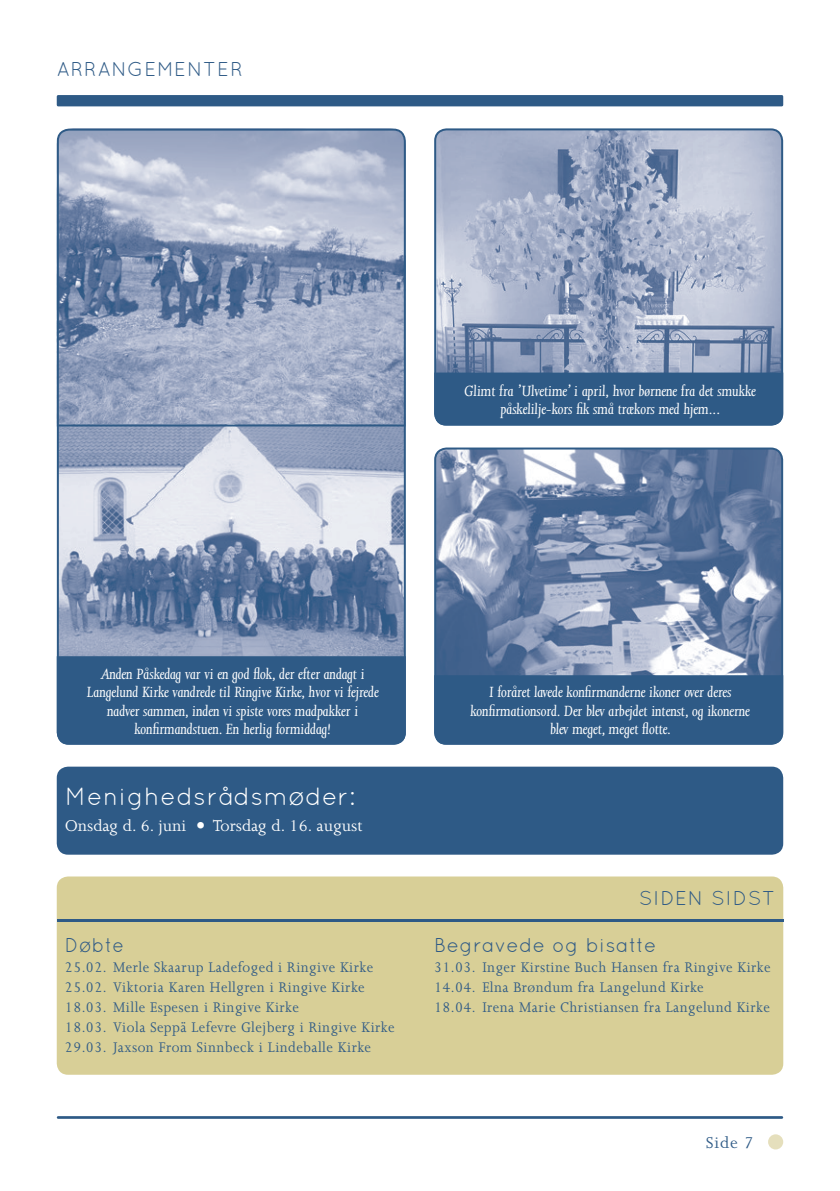
<style>
.page{position:relative;width:840px;height:1191px;background:#fff}
.page>*{position:absolute;margin:0;border:0;box-sizing:border-box;transform-origin:0 0}
.t1{font:25px "Quicksand";letter-spacing:.03em;color:#fff}
.t2{font:20px "Quicksand";letter-spacing:.05em;color:#2e5a86}
.t3{font:20px "Quicksand";letter-spacing:.03em;color:#2e5a86}
.t4{font:20px "Quicksand";letter-spacing:.03em;color:#2e5a86;scale:.95 1}
.t5{font:18px "Joanna";color:#fff}
.t6{font:18px "Joanna";color:#2e5a86}
.t7{font:italic 17px/18px "Joanna";letter-spacing:-.01em;color:#fff;text-align:center}
.t8{font:16px/20px "Joanna";letter-spacing:.03em;color:#2e5a86;scale:.95 1}
.s1{font-family:"Verdana"}
</style>
<div class="page">
<hr style="left:58px;top:1116px;width:723px;height:2px;background:#2e5a86">
<svg style="left:767px;top:1134px;width:15px;height:15px"></svg>
<img style="left:57px;top:128px;width:348px;height:296px">
<div style="left:57px;top:95px;width:725px;height:11px;background:#2e5a86;border:3px solid #2e5a86"></div>
<div style="left:57px;top:876px;width:725px;height:198px;background:#d8cf97;border-radius:11px"></div>
<hr style="left:57px;top:919px;width:725px;height:3px;background:#2e5a86">
<div style="left:57px;top:766px;width:725px;height:88px;background:#2e5a86;border-radius:11px"></div>
<img style="left:437px;top:448px;width:344px;height:227px">
<div style="left:434px;top:447px;width:348px;height:297px;border:2px solid #2e5a86;border-radius:11px"></div>
<div style="left:434px;top:675px;width:348px;height:69px;background:#2e5a86"></div>
<img style="left:437px;top:129px;width:344px;height:243px">
<div style="left:434px;top:128px;width:348px;height:297px;border:2px solid #2e5a86;border-radius:11px"></div>
<div style="left:434px;top:372px;width:348px;height:53px;background:#2e5a86"></div>
<img style="left:60px;top:426px;width:342px;height:230px">
<div style="left:57px;top:656px;width:348px;height:88px;background:#2e5a86"></div>
<hr style="left:58px;top:424px;width:346px;height:2px;background:#2e5a86">
<p class="t2" style="left:57px;top:58px;width:188px">ARRANGEMENTER</p>
<p class="t7" style="left:464px;top:382px;width:293px">Glimt fra ’Ulvetime’ i april, hvor børnene fra det smukke påskelilje-kors fik små trækors med hjem...</p>
<p class="t7" style="left:87px;top:665px;width:293px">Anden Påskedag var vi en god flok, der efter andagt i Langelund Kirke vandrede til Ringive Kirke, hvor vi fejrede nadver sammen, inden vi spiste vores madpakker i konfirmandstuen. En herlig formiddag!</p>
<h1 class="t1" style="left:65px;top:782px;width:291px">Menighedsrådsmøder:</h1>
<p class="t5" style="left:65px;top:816px;width:298px">Onsdag d. 6. juni <span class="s1">•</span> Torsdag d. 16. august</p>
<p class="t4" style="left:65px;top:933px;width:64px">Døbte</p>
<p class="t8" style="left:65px;top:957px;width:348px">25.02. Merle Skaarup Ladefoged i Ringive Kirke 25.02. Viktoria Karen Hellgren i Ringive Kirke 18.03. Mille Espesen i Ringive Kirke<br>18.03. Viola Seppä Lefevre Glejberg i Ringive Kirke 29.03. Jaxson From Sinnbeck i Lindeballe Kirke</p>
<p class="t7" style="left:470px;top:683px;width:281px">I foråret lavede konfirmanderne ikoner over deres konfirmationsord. Der blev arbejdet intenst, og ikonerne blev meget, meget flotte.</p>
<p class="t2" style="left:638px;top:887px;width:137px">SIDEN SIDST</p>
<p class="t3" style="left:434px;top:933px;width:224px">Begravede og bisatte</p>
<p class="t8" style="left:434px;top:957px;width:355px">31.03. Inger Kirstine Buch Hansen fra Ringive Kirke<br>14.04. Elna Brøndum fra Langelund Kirke<br>18.04. Irena Marie Christiansen fra Langelund Kirke</p>
<p class="t6" style="left:705px;top:1132px;width:49px">Side 7</p>
</div>
